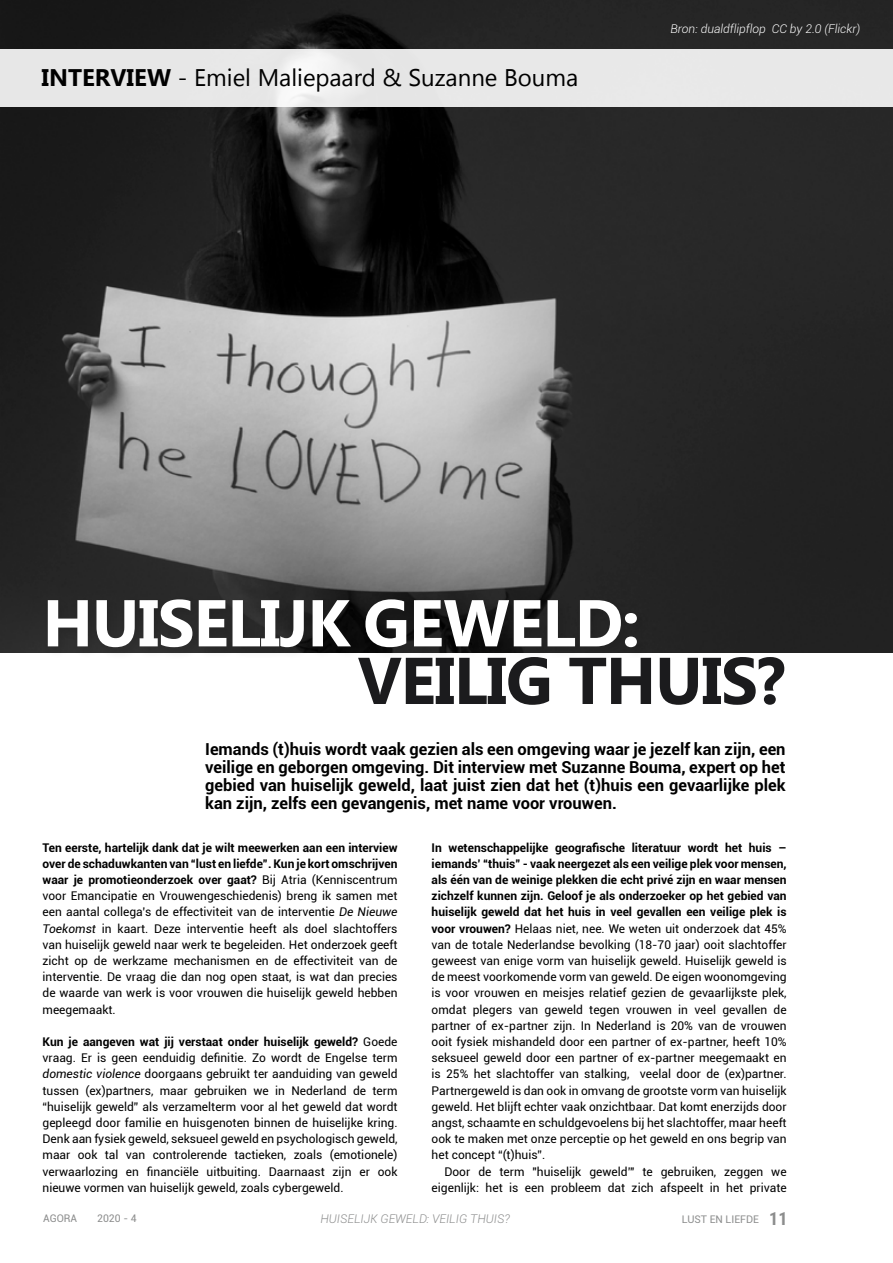
<style>
.page{position:relative;width:893px;height:1263px;background:#fff}
.page>*{position:absolute;margin:0;border:0;box-sizing:border-box;transform-origin:0 0}
.t1{font:700 66px "Khmer UI";letter-spacing:-.02em;color:#fff}
.t2{font:700 66px "Khmer UI";letter-spacing:-.02em;color:#020204}
.t3{font:24px "Khmer UI";color:#000}
.t4{font:700 16.5px/18px "Roboto";color:#000;text-align:justify}
.t5{font:12px/16.2px "Roboto";color:#000;text-align:justify}
.t6{font:italic 300 12px "Roboto";color:#fff}
.t7{font:italic 300 12px "Roboto";color:#8c8d8d}
.t8{font:10.5px "Roboto";color:#8c8d8d}
.s1{font-weight:700}
.s2{font-style:italic}
.s3{font-family:"Roboto Condensed";font-weight:700;font-size:18px}
</style>
<div class="page">
<img style="left:0;top:0;width:893px;height:653px">
<div style="left:43px;top:596px;width:607px;height:64px;background:#000;opacity:.1"></div>
<div style="left:0;top:49px;width:893px;height:57px;background:#e8e8e8"></div>
<h2 class="t3" style="left:41px;top:64px;width:538px"><span class="s1">INTERVIEW</span> - Emiel Maliepaard &amp; Suzanne Bouma</h2>
<p class="t6" style="left:670px;top:20px;width:191px">Bron: dualdflipflop CC by 2.0 (Flickr)</p>
<h1 class="t1" style="left:43px;top:585px;width:599px">HUISELIJK GEWELD:</h1>
<h1 class="t2" style="left:358px;top:643px;width:429px">VEILIG THUIS?</h1>
<p class="t4" style="left:205px;top:740px;width:582px">Iemands (t)huis wordt vaak gezien als een omgeving waar je jezelf kan zijn, een veilige en geborgen omgeving. Dit interview met Suzanne Bouma, expert op het gebied van huiselijk geweld, laat juist zien dat het (t)huis een gevaarlijke plek kan zijn, zelfs een gevangenis, met name voor vrouwen.</p>
<p class="t5" style="left:43px;top:839px;width:357px"><span class="s1">Ten eerste, hartelijk dank dat je wilt meewerken aan een interview over de schaduwkanten van “lust en liefde”. Kun je kort omschrijven waar je promotieonderzoek over gaat?</span> Bij Atria (Kenniscentrum voor Emancipatie en Vrouwengeschiedenis) breng ik samen met een aantal collega’s de effectiviteit van de interventie <span class="s2">De Nieuwe Toekomst</span> in kaart. Deze interventie heeft als doel slachtoffers van huiselijk geweld naar werk te begeleiden. Het onderzoek geeft zicht op de werkzame mechanismen en de effectiviteit van de interventie. De vraag die dan nog open staat, is wat dan precies de waarde van werk is voor vrouwen die huiselijk geweld hebben meegemaakt.</p>
<p class="t5" style="left:43px;top:1033px;width:357px"><span class="s1">Kun je aangeven wat jij verstaat onder huiselijk geweld?</span> Goede vraag. Er is geen eenduidig definitie. Zo wordt de Engelse term <span class="s2">domestic violence</span> doorgaans gebruikt ter aanduiding van geweld tussen (ex)partners, maar gebruiken we in Nederland de term “huiselijk geweld” als verzamelterm voor al het geweld dat wordt gepleegd door familie en huisgenoten binnen de huiselijke kring.<br>Denk aan fysiek geweld, seksueel geweld en psychologisch geweld, maar ook tal van controlerende tactieken, zoals (emotionele) verwaarlozing en financiële uitbuiting. Daarnaast zijn er ook nieuwe vormen van huiselijk geweld, zoals cybergeweld.</p>
<p class="t5" style="left:432px;top:839px;width:357px"><span class="s1">In wetenschappelijke geografische literatuur wordt het huis – iemands’ “thuis” - vaak neergezet als een veilige plek voor mensen, als één van de weinige plekken die echt privé zijn en waar mensen zichzelf kunnen zijn. Geloof je als onderzoeker op het gebied van huiselijk geweld dat het huis in veel gevallen een veilige plek is voor vrouwen?</span> Helaas niet, nee. We weten uit onderzoek dat 45% van de totale Nederlandse bevolking (18-70 jaar) ooit slachtoffer geweest van enige vorm van huiselijk geweld. Huiselijk geweld is de meest voorkomende vorm van geweld. De eigen woonomgeving is voor vrouwen en meisjes relatief gezien de gevaarlijkste plek, omdat plegers van geweld tegen vrouwen in veel gevallen de partner of ex-partner zijn. In Nederland is 20% van de vrouwen ooit fysiek mishandeld door een partner of ex-partner, heeft 10% seksueel geweld door een partner of ex-partner meegemaakt en is 25% het slachtoffer van stalking, veelal door de (ex)partner.<br>Partnergeweld is dan ook in omvang de grootste vorm van huiselijk geweld. Het blijft echter vaak onzichtbaar. Dat komt enerzijds door angst, schaamte en schuldgevoelens bij het slachtoffer, maar heeft ook te maken met onze perceptie op het geweld en ons begrip van het concept “(t)huis”.</p>
<p class="t5" style="left:432px;top:1163px;width:357px;text-align:right">Door de term "huiselijk geweld’" te gebruiken, zeggen we eigenlijk: het is een probleem dat zich afspeelt in het private</p>
<p class="t8" style="left:43px;top:1211px;width:36px">AGORA</p>
<p class="t8" style="left:97px;top:1211px;width:41px">2020 - 4</p>
<p class="t7" style="left:320px;top:1210px;width:191px">HUISELIJK GEWELD: VEILIG THUIS?</p>
<p class="t8" style="left:682px;top:1211px;width:107px">LUST EN LIEFDE <span class="s3">11</span></p>
</div>
